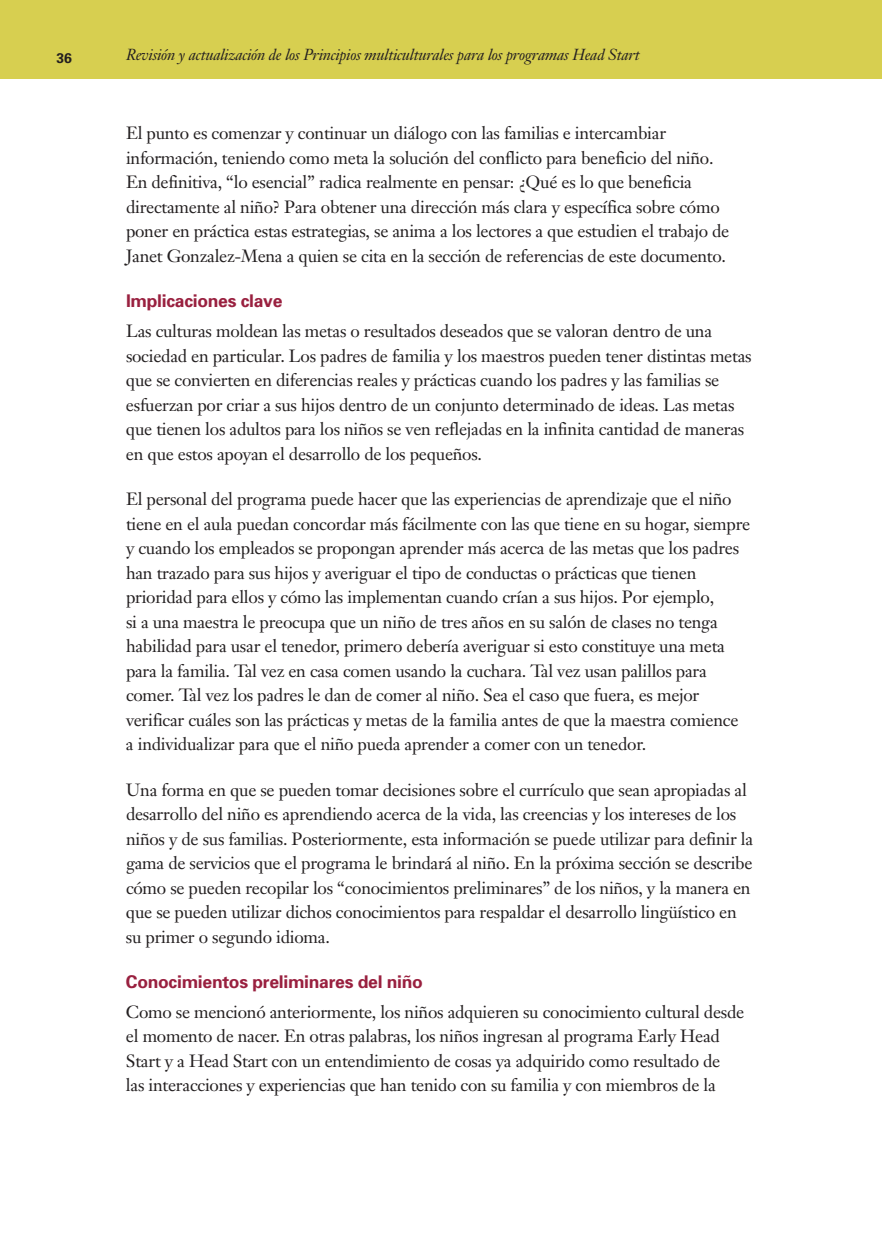
<style>
.page{position:relative;width:882px;height:1260px;background:#fff}
.page>*{position:absolute;margin:0;border:0;box-sizing:border-box;transform-origin:0 0}
.t1{font:17.5px/24.5px "Janson Text";letter-spacing:-.015em;color:#231f20}
.t2{font:700 17.5px "Univers";letter-spacing:-.015em;color:#99203f}
.t3{font:italic 15.75px "Janson Text";letter-spacing:-.015em;color:#231f20}
.t4{font:700 14px "Univers";color:#231f20}
</style>
<div class="page">
<div style="left:0;top:0;width:882px;height:79px;background:#d7cf50"></div>
<p class="t4" style="left:57px;top:53px;width:17px">36</p>
<p class="t3" style="left:126px;top:49px;width:515px">Revisión y actualización de los Principios multiculturales para los programas Head Start</p>
<p class="t1" style="left:126px;top:123px;width:605px">El punto es comenzar y continuar un diálogo con las familias e intercambiar información, teniendo como meta la solución del conflicto para beneficio del niño.<br>En definitiva, “lo esencial” radica realmente en pensar: ¿Qué es lo que beneficia directamente al niño? Para obtener una dirección más clara y específica sobre cómo poner en práctica estas estrategias, se anima a los lectores a que estudien el trabajo de Janet Gonzalez-Mena a quien se cita en la sección de referencias de este documento.</p>
<h2 class="t2" style="left:126px;top:295px;width:158px">Implicaciones clave</h2>
<p class="t1" style="left:126px;top:321px;width:627px">Las culturas moldean las metas o resultados deseados que se valoran dentro de una sociedad en particular. Los padres de familia y los maestros pueden tener distintas metas que se convierten en diferencias reales y prácticas cuando los padres y las familias se esfuerzan por criar a sus hijos dentro de un conjunto determinado de ideas. Las metas que tienen los adultos para los niños se ven reflejadas en la infinita cantidad de maneras en que estos apoyan el desarrollo de los pequeños.</p>
<p class="t1" style="left:126px;top:489px;width:626px">El personal del programa puede hacer que las experiencias de aprendizaje que el niño tiene en el aula puedan concordar más fácilmente con las que tiene en su hogar, siempre y cuando los empleados se propongan aprender más acerca de las metas que los padres han trazado para sus hijos y averiguar el tipo de conductas o prácticas que tienen prioridad para ellos y cómo las implementan cuando crían a sus hijos. Por ejemplo,<br>si a una maestra le preocupa que un niño de tres años en su salón de clases no tenga habilidad para usar el tenedor, primero debería averiguar si esto constituye una meta para la familia. Tal vez en casa comen usando la cuchara. Tal vez usan palillos para comer. Tal vez los padres le dan de comer al niño. Sea el caso que fuera, es mejor verificar cuáles son las prácticas y metas de la familia antes de que la maestra comience a individualizar para que el niño pueda aprender a comer con un tenedor.</p>
<p class="t1" style="left:126px;top:779px;width:629px">Una forma en que se pueden tomar decisiones sobre el currículo que sean apropiadas al desarrollo del niño es aprendiendo acerca de la vida, las creencias y los intereses de los niños y de sus familias. Posteriormente, esta información se puede utilizar para definir la gama de servicios que el programa le brindará al niño. En la próxima sección se describe cómo se pueden recopilar los “conocimientos preliminares” de los niños, y la manera en que se pueden utilizar dichos conocimientos para respaldar el desarrollo lingüístico en su primer o segundo idioma.</p>
<h2 class="t2" style="left:126px;top:975px;width:298px">Conocimientos preliminares del niño</h2>
<p class="t1" style="left:126px;top:1001px;width:620px">Como se mencionó anteriormente, los niños adquieren su conocimiento cultural desde el momento de nacer. En otras palabras, los niños ingresan al programa Early Head Start y a Head Start con un entendimiento de cosas ya adquirido como resultado de<br>las interacciones y experiencias que han tenido con su familia y con miembros de la</p>
</div>
